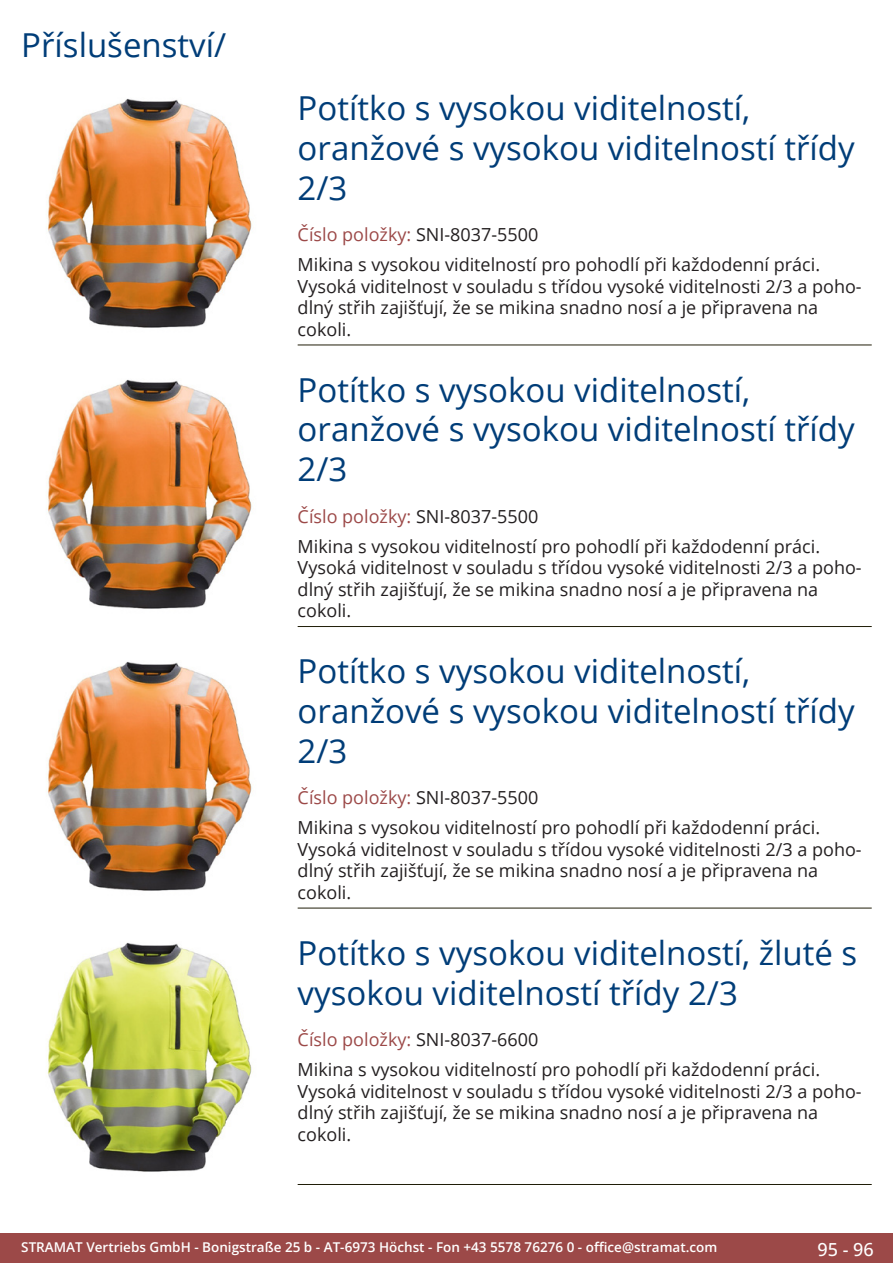
<style>
.page{position:relative;width:893px;height:1263px;background:#fff}
.page>*{position:absolute;margin:0;border:0;box-sizing:border-box;transform-origin:0 0}
.Produkttitel{font:33px/39.6px "Open Sans";color:#003d78}
.RastTitel{font:33px "Open Sans";color:#003d78}
.Beschreibung_Text{font:18px/21.6px "Open Sans";color:#231f20}
.TechDaten_Überschrif{font:18px "Open Sans";color:#9c4948}
.t1{font:500 18px "Open Sans";color:#fff}
.t2{font:600 13.5px "Open Sans";color:#fff}
.s1{color:#231f20}
</style>
<div class="page">
<div style="left:0;top:1233px;width:893px;height:30px;background:#9c4948"></div>
<hr style="left:298px;top:345px;width:574px;height:1px;background:#201d08">
<hr style="left:298px;top:626px;width:574px;height:1px;background:#201d08">
<hr style="left:298px;top:908px;width:574px;height:1px;background:#201d08">
<hr style="left:298px;top:1184px;width:574px;height:1px;background:#201d08">
<img style="left:48px;top:98px;width:204px;height:230px">
<img style="left:48px;top:379px;width:204px;height:230px">
<img style="left:48px;top:661px;width:204px;height:230px">
<img style="left:47px;top:942px;width:205px;height:230px">
<p class="RastTitel" style="left:21px;top:22px;width:206px">Příslušenství/</p>
<p class="Produkttitel" style="left:298px;top:88px;width:559px">Potítko s vysokou viditelností, oranžové s vysokou viditelností třídy<br>2/3</p>
<p class="TechDaten_Überschrif" style="left:298px;top:222px;width:242px">Číslo položky: <span class="s1">SNI-8037-5500</span></p>
<p class="Beschreibung_Text" style="left:298px;top:253px;width:564px">Mikina s vysokou viditelností pro pohodlí při každodenní práci.<br>Vysoká viditelnost v souladu s třídou vysoké viditelnosti 2/3 a poho&shy;dlný střih zajišťují, že se mikina snadno nosí a je připravena na cokoli.</p>
<p class="Produkttitel" style="left:298px;top:369px;width:559px">Potítko s vysokou viditelností, oranžové s vysokou viditelností třídy<br>2/3</p>
<p class="TechDaten_Überschrif" style="left:298px;top:504px;width:242px">Číslo položky: <span class="s1">SNI-8037-5500</span></p>
<p class="Beschreibung_Text" style="left:298px;top:535px;width:564px">Mikina s vysokou viditelností pro pohodlí při každodenní práci.<br>Vysoká viditelnost v souladu s třídou vysoké viditelnosti 2/3 a poho&shy;dlný střih zajišťují, že se mikina snadno nosí a je připravena na cokoli.</p>
<p class="Produkttitel" style="left:298px;top:651px;width:559px">Potítko s vysokou viditelností, oranžové s vysokou viditelností třídy<br>2/3</p>
<p class="TechDaten_Überschrif" style="left:298px;top:785px;width:242px">Číslo položky: <span class="s1">SNI-8037-5500</span></p>
<p class="Beschreibung_Text" style="left:298px;top:816px;width:564px">Mikina s vysokou viditelností pro pohodlí při každodenní práci.<br>Vysoká viditelnost v souladu s třídou vysoké viditelnosti 2/3 a poho&shy;dlný střih zajišťují, že se mikina snadno nosí a je připravena na cokoli.</p>
<p class="Produkttitel" style="left:298px;top:932px;width:561px">Potítko s vysokou viditelností, žluté s vysokou viditelností třídy 2/3</p>
<p class="TechDaten_Überschrif" style="left:298px;top:1027px;width:242px">Číslo položky: <span class="s1">SNI-8037-6600</span></p>
<p class="Beschreibung_Text" style="left:298px;top:1058px;width:564px">Mikina s vysokou viditelností pro pohodlí při každodenní práci.<br>Vysoká viditelnost v souladu s třídou vysoké viditelnosti 2/3 a poho&shy;dlný střih zajišťují, že se mikina snadno nosí a je připravena na cokoli.</p>
<p class="t2" style="left:21px;top:1238px;width:698px">STRAMAT Vertriebs GmbH - Bonigstraße 25 b - AT-6973 Höchst - Fon +43 5578 76276 0 - office@stramat.com</p>
<p class="t1" style="left:817px;top:1237px;width:58px">95 - 96</p>
</div>
